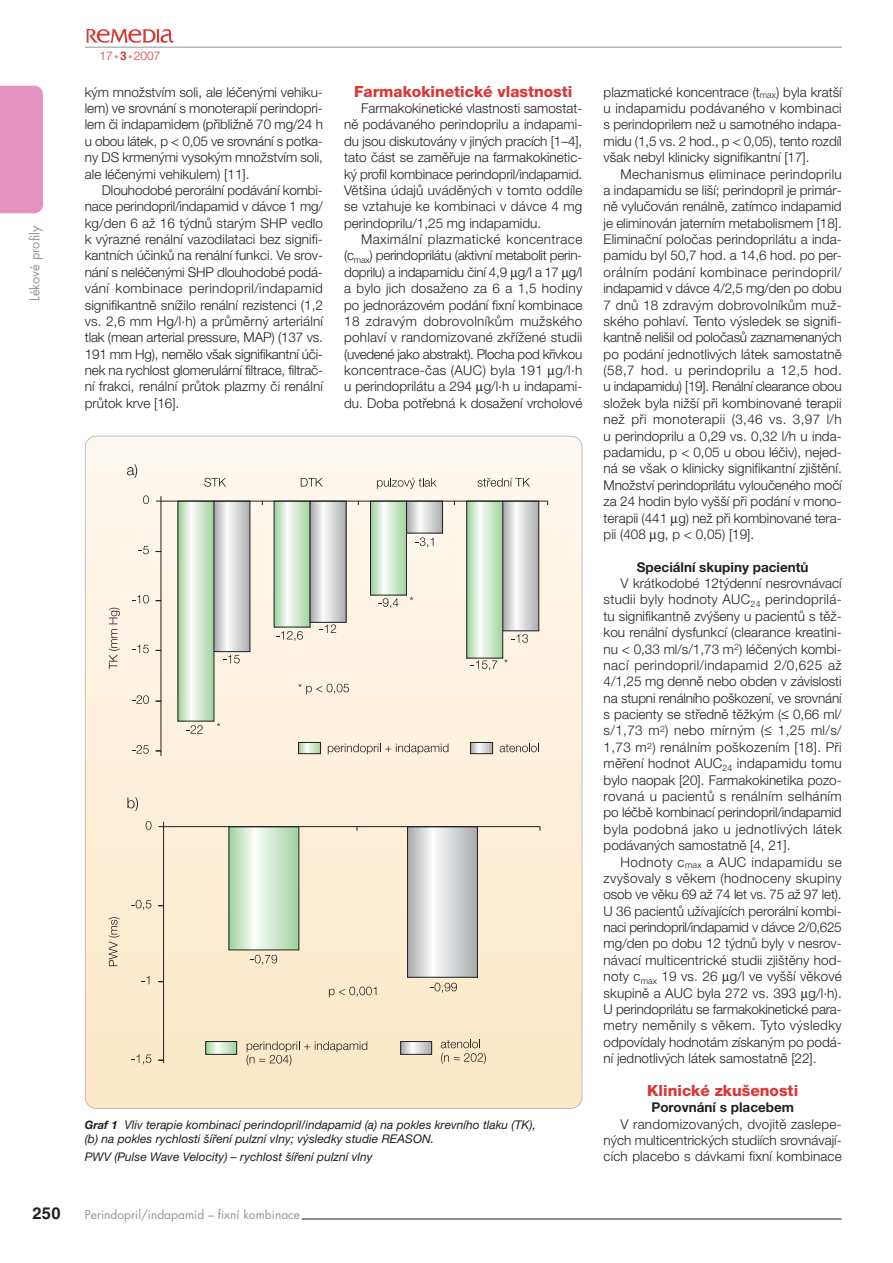
<style>
.page{position:relative;width:893px;height:1263px;background:#fff}
.page>*{position:absolute;margin:0;border:0;box-sizing:border-box;transform-origin:0 0}
.t1{font:700 16.5px "Helvetica CE";color:#231f20}
.t2{font:800 15.45px "Helvetica Neue CE";color:#d83937}
.t3{font:300 13.5px/16.4px "Helvetica Neue CE";color:#231f20;text-align:justify}
.t4{font:700 13.5px "Helvetica Neue CE";color:#231f20}
.t5{font:12.75px "Futura CE";color:#939598}
.t6{font:italic 12px/14px "Helvetica Neue CE";color:#231f20}
.t7{font:12px "Futura CE";color:#939598}
.t8{font:300 12px "Helvetica Neue CE";color:#d83937}
.s1{font-size:9px;color:#ea9884}
.s2{font-family:"Helvetica CE";font-weight:700}
.s3{font-weight:700;font-size:11.55px}
.s4{font-weight:400}
</style>
<div class="page">
<hr style="left:302px;top:1219px;width:540px;height:1px;background:#231f20">
<svg style="left:86px;top:29px;width:88px;height:14px"></svg>
<hr style="left:85px;top:47px;width:757px;height:1px;background:#939598">
<div style="left:85px;top:436px;width:497px;height:672px;background:linear-gradient(to bottom,#f7f3eb,#fce8c7);border-radius:11px"></div>
<hr style="left:161px;top:496px;width:1px;height:260px;background:#231f20">
<svg style="left:139px;top:546px;width:10px;height:8px"></svg>
<svg style="left:132px;top:595px;width:17px;height:8px"></svg>
<svg style="left:132px;top:645px;width:17px;height:8px"></svg>
<svg style="left:132px;top:695px;width:17px;height:9px"></svg>
<svg style="left:132px;top:745px;width:17px;height:9px"></svg>
<svg style="left:143px;top:495px;width:6px;height:9px"></svg>
<svg style="left:180px;top:503px;width:32px;height:216px"></svg>
<svg style="left:216px;top:503px;width:32px;height:147px"></svg>
<svg style="left:276px;top:503px;width:32px;height:122px;background:#d2e9d0"></svg>
<svg style="left:312px;top:503px;width:32px;height:117px"></svg>
<div style="left:310px;top:501px;width:36px;height:121px;border:1px solid #231f20"></div>
<svg style="left:372px;top:503px;width:33px;height:90px"></svg>
<div style="left:370px;top:501px;width:37px;height:94px;border:1px solid #231f20"></div>
<svg style="left:408px;top:503px;width:33px;height:28px"></svg>
<div style="left:406px;top:501px;width:37px;height:32px;border:1px solid #231f20"></div>
<svg style="left:468px;top:503px;width:33px;height:153px"></svg>
<div style="left:466px;top:501px;width:37px;height:157px;border:1px solid #231f20"></div>
<svg style="left:300px;top:744px;width:19px;height:8px"></svg>
<div style="left:298px;top:742px;width:23px;height:12px;border:1px solid #231f20"></div>
<svg style="left:472px;top:744px;width:19px;height:8px"></svg>
<div style="left:470px;top:742px;width:23px;height:12px;border:1px solid #231f20"></div>
<svg style="left:505px;top:503px;width:32px;height:126px"></svg>
<div style="left:503px;top:501px;width:36px;height:130px;border:1px solid #231f20"></div>
<hr style="left:156px;top:501px;width:392px;height:1px;background:#231f20">
<svg style="left:328px;top:743px;width:120px;height:11px"></svg>
<svg style="left:500px;top:743px;width:39px;height:9px"></svg>
<svg style="left:186px;top:725px;width:17px;height:9px"></svg>
<svg style="left:223px;top:655px;width:17px;height:8px"></svg>
<svg style="left:276px;top:631px;width:27px;height:10px"></svg>
<svg style="left:320px;top:624px;width:16px;height:9px"></svg>
<svg style="left:379px;top:598px;width:20px;height:10px"></svg>
<svg style="left:416px;top:537px;width:17px;height:10px"></svg>
<svg style="left:471px;top:660px;width:26px;height:10px"></svg>
<svg style="left:511px;top:634px;width:17px;height:9px"></svg>
<svg style="left:504px;top:659px;width:4px;height:3px"></svg>
<svg style="left:204px;top:478px;width:22px;height:9px"></svg>
<svg style="left:301px;top:478px;width:22px;height:8px"></svg>
<svg style="left:377px;top:478px;width:60px;height:11px"></svg>
<svg style="left:477px;top:478px;width:53px;height:9px"></svg>
<svg style="left:298px;top:684px;width:51px;height:10px"></svg>
<hr style="left:163px;top:822px;width:1px;height:241px;background:#231f20">
<svg style="left:132px;top:900px;width:19px;height:10px"></svg>
<svg style="left:142px;top:976px;width:7px;height:8px"></svg>
<svg style="left:132px;top:1054px;width:19px;height:10px"></svg>
<svg style="left:146px;top:821px;width:6px;height:9px"></svg>
<svg style="left:251px;top:955px;width:26px;height:10px"></svg>
<svg style="left:430px;top:983px;width:27px;height:10px"></svg>
<svg style="left:231px;top:828px;width:66px;height:120px;background:#cfe8cd"></svg>
<svg style="left:409px;top:828px;width:67px;height:147px"></svg>
<div style="left:407px;top:826px;width:71px;height:151px;border:1px solid #231f20"></div>
<svg style="left:207px;top:1043px;width:28px;height:9px"></svg>
<div style="left:205px;top:1041px;width:32px;height:13px;border:1px solid #231f20"></div>
<svg style="left:402px;top:1043px;width:28px;height:9px"></svg>
<div style="left:400px;top:1041px;width:32px;height:13px;border:1px solid #231f20"></div>
<hr style="left:159px;top:826px;width:381px;height:1px;background:#231f20">
<svg style="left:109px;top:917px;width:11px;height:49px"></svg>
<svg style="left:109px;top:608px;width:11px;height:61px"></svg>
<svg style="left:247px;top:1041px;width:120px;height:25px;background:#e5d3b7"></svg>
<svg style="left:441px;top:1039px;width:45px;height:25px"></svg>
<svg style="left:329px;top:987px;width:47px;height:10px"></svg>
<svg style="left:127px;top:464px;width:10px;height:14px"></svg>
<svg style="left:127px;top:797px;width:11px;height:14px"></svg>
<p class="t5" style="left:29px;top:301px;width:77px;rotate:-90deg">Lékové profily</p>
<p class="t1" style="left:32px;top:1207px;width:30px">250</p>
<p class="t8" style="left:100px;top:52px;width:63px">17<span class="s1">•</span><span class="s2">3</span><span class="s1">•</span>2007</p>
<p class="t3" style="left:85px;top:85px;width:240px">k˘m mnoÏstvím soli, ale léãen˘mi vehiku&shy;lem) ve srovnání s monoterapií perindopri&shy;lem ãi indapamidem (pfiibliÏnû 70 mg/24 h u obou látek, p &lt; 0,05 ve srovnání s potka&shy;ny DS krmen˘mi vysok˘m mnoÏstvím soli, ale léãen˘mi vehikulem) [11].</p>
<p class="t3" style="left:85px;top:183px;width:240px;text-indent:17px">Dlouhodobé perorální podávání kombi&shy;nace perindopril/indapamid v dávce 1 mg/ kg/den 6 aÏ 16 t˘dnÛ star˘m SHP vedlo k v˘razné renální vazodilataci bez signifi&shy;kantních úãinkÛ na renální funkci. Ve srov&shy;nání s neléãen˘mi SHP dlouhodobé podá&shy;vání kombinace perindopril/indapamid signifikantnû sníÏilo renální rezistenci (1,2 vs. 2,6 mm Hg/l.h) a prÛmûrn˘ arteriální tlak (mean arterial pressure, MAP) (137 vs.<br>191 mm Hg), nemûlo v‰ak signifikantní úãi&shy;nek na rychlost glomerulární filtrace, filtraã&shy;ní frakci, renální prÛtok plazmy ãi renální prÛtok krve [16].</p>
<p class="t2" style="left:354px;top:86px;width:220px">Farmakokinetické vlastnosti</p>
<p class="t3" style="left:344px;top:102px;width:240px;text-indent:17px">Farmakokinetické vlastnosti samostat&shy;nû podávaného perindoprilu a indapami&shy;du jsou diskutovány v jin˘ch pracích [1–4], tato ãást se zamûfiuje na farmakokinetic&shy;k˘ profil kombinace perindopril/indapamid.<br>Vût‰ina údajÛ uvádûn˘ch v tomto oddíle se vztahuje ke kombinaci v dávce 4 mg perindoprilu/1,25 mg indapamidu.</p>
<p class="t3" style="left:344px;top:233px;width:240px;text-indent:17px">Maximální plazmatické koncentrace (c<sub>max</sub>) perindoprilátu (aktivní metabolit perin&shy;doprilu) a indapamidu ãiní 4,9 g/l a 17 g/l a bylo jich dosaÏeno za 6 a 1,5 hodiny po jednorázovém podání fixní kombinace 18 zdrav˘m dobrovolníkÛm muÏského pohlaví v randomizované zkfiíÏené studii (uvedené jako abstrakt). Plocha pod kfiivkou koncentrace-ãas (AUC) byla 191 g/l.h u perindoprilátu a 294 g/l.h u indapami&shy;du. Doba potfiebná k dosaÏení vrcholové</p>
<p class="t6" style="left:85px;top:1119px;width:453px"><span class="s3">Graf 1</span> Vliv terapie kombinací perindopril/indapamid (a) na pokles krevního tlaku (TK), (b) na pokles rychlosti šíření pulzní vlny; výsledky studie REASON.</p>
<p class="t6" style="left:85px;top:1151px;width:289px">PWV (Pulse Wave Velocity) – rychlost šíření pulzní vlny</p>
<p class="t7" style="left:85px;top:1209px;width:217px">Perindopril/indapamid – fixní kombinace</p>
<p class="t3" style="left:604px;top:85px;width:240px">plazmatické koncentrace (t<sub>max</sub>) byla krat‰í u indapamidu podávaného v kombinaci s perindoprilem neÏ u samotného indapa&shy;midu (1,5 vs. 2 hod., p &lt; 0,05), tento rozdíl v‰ak nebyl klinicky signifikantní [17].</p>
<p class="t3" style="left:604px;top:167px;width:240px;text-indent:17px">Mechanismus eliminace perindoprilu a indapamidu se li‰í; perindopril je primár&shy;nû vyluãován renálnû, zatímco indapamid je eliminován jaterním metabolismem [18].<br>Eliminaãní poloãas perindoprilátu a inda&shy;pamidu byl 50,7 hod. a 14,6 hod. po per&shy;orálním podání kombinace perindopril/ indapamid v dávce 4/2,5 mg/den po dobu 7 dnÛ 18 zdrav˘m dobrovolníkÛm muÏ&shy;ského pohlaví. Tento v˘sledek se signifi&shy;kantnû neli‰il od poloãasÛ zaznamenan˘ch po podání jednotliv˘ch látek samostatnû (58,7 hod. u perindoprilu a 12,5 hod. u indapamidu) [19]. Renální clearance obou sloÏek byla niÏ‰í pfii kombinované terapii neÏ pfii monoterapii (3,46 vs. 3,97 l/h u perindoprilu a 0,29 vs. 0,32 l/h u inda&shy;padamidu, p &lt; 0,05 u obou léãiv), nejed&shy;ná se v‰ak o klinicky signifikantní zji‰tûní.<br>MnoÏství perindoprilátu vylouãeného moãí za 24 hodin bylo vy‰‰í pfii podání v mono&shy;terapii (441 g) neÏ pfii kombinované tera&shy;pii (408 g, p &lt; 0,05) [19].</p>
<p class="t4" style="left:637px;top:562px;width:173px">Speciální skupiny pacientů</p>
<p class="t3" style="left:604px;top:577px;width:240px;text-indent:17px">V krátkodobé 12t˘denní nesrovnávací studii byly hodnoty AUC<sub>24</sub> perindoprilá&shy;tu signifikantnû zv˘‰eny u pacientÛ s tûÏ&shy;kou renální dysfunkcí (clearance kreatini&shy;nu &lt; 0,33 ml/s/1,73 m<sup>2</sup>) léãen˘ch kombi&shy;nací perindopril/indapamid 2/0,625 aÏ 4/1,25 mg dennû nebo obden v závislosti na stupni renálního po‰kození, ve srovnání s pacienty se stfiednû tûÏk˘m (<span class="s4">≤</span> 0,66 ml/ s/1,73 m<sup>2</sup>) nebo mírn˘m (<span class="s4">≤</span> 1,25 ml/s/ 1,73 m<sup>2</sup>) renálním po‰kozením [18]. Pfii mûfiení hodnot AUC<sub>24</sub> indapamidu tomu bylo naopak [20]. Farmakokinetika pozo&shy;rovaná u pacientÛ s renálním selháním po léãbû kombinací perindopril/indapamid byla podobná jako u jednotliv˘ch látek podávan˘ch samostatnû [4, 21].</p>
<p class="t3" style="left:604px;top:855px;width:240px;text-indent:17px">Hodnoty c<sub>max</sub> a AUC indapamidu se zvy‰ovaly s vûkem (hodnoceny skupiny osob ve vûku 69 aÏ 74 let vs. 75 aÏ 97 let).<br>U 36 pacientÛ uÏívajících perorální kombi&shy;naci perindopril/indapamid v dávce 2/0,625 mg/den po dobu 12 t˘dnÛ byly v nesrov&shy;návací multicentrické studii zji‰tûny hod&shy;noty c<sub>max</sub> 19 vs. 26 g/l ve vy‰‰í vûkové skupinû a AUC byla 272 vs. 393 g/l.h).<br>U perindoprilátu se farmakokinetické para&shy;metry nemûnily s vûkem. Tyto v˘sledky odpovídaly hodnotám získan˘m po podá&shy;ní jednotliv˘ch látek samostatnû [22].</p>
<p class="t2" style="left:647px;top:1085px;width:153px">Klinické zku‰enosti</p>
<p class="t4" style="left:651px;top:1103px;width:144px">Porovnání s placebem</p>
<p class="t3" style="left:604px;top:1117px;width:240px;text-indent:17px">V randomizovan˘ch, dvojitû zaslepe&shy;n˘ch multicentrick˘ch studiích srovnávají&shy;cích placebo s dávkami fixní kombinace</p>
</div>
